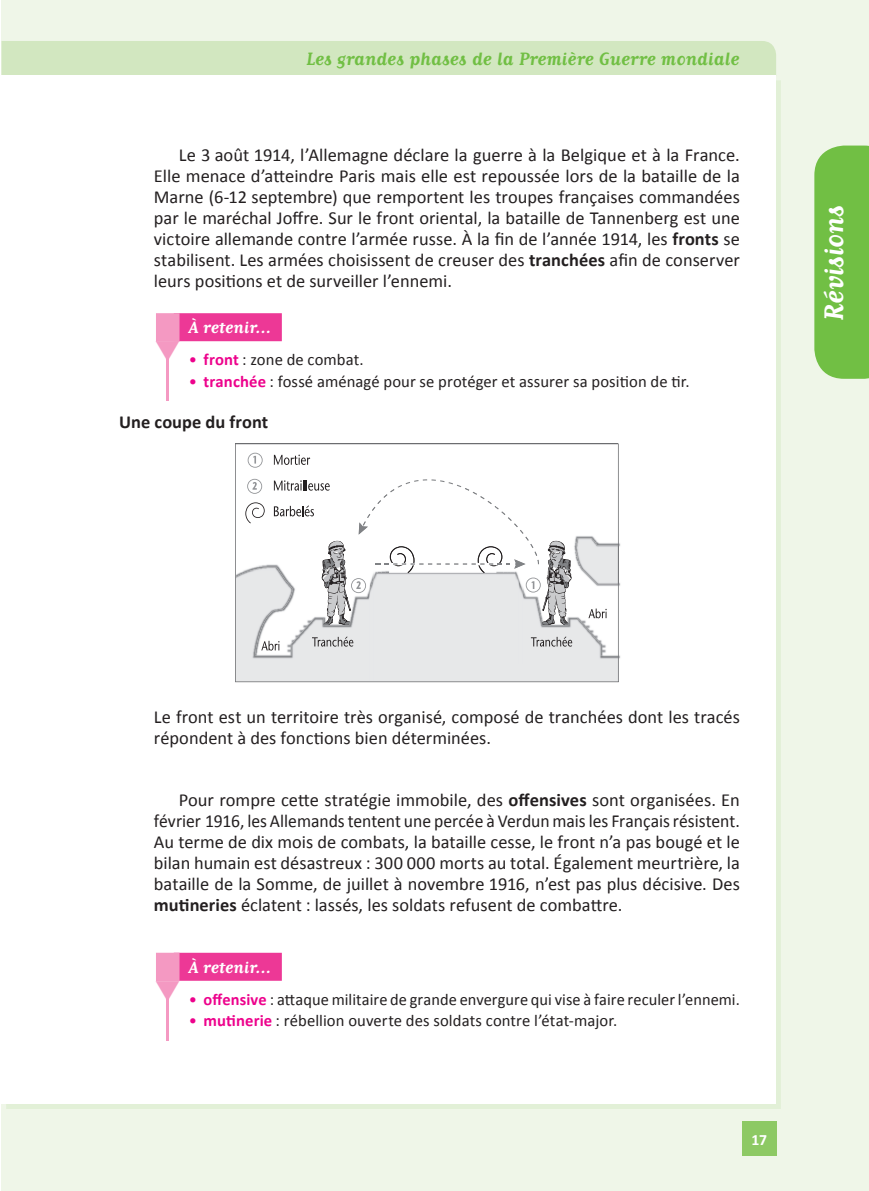
<style>
.page{position:relative;width:869px;height:1191px;background:#fff}
.page>*{position:absolute;margin:0;border:0;box-sizing:border-box;transform-origin:0 0}
.t1{font:700 31.5px "Matrix Script";letter-spacing:.005em;color:#fff}
.t2{font:700 21px "Matrix Script";letter-spacing:.005em;color:#71bf44}
.t3{font:700 19.25px "Matrix Script";letter-spacing:.01em;color:#fff}
.t4{font:18.38px/21px "Calibri";color:#231f20;text-align:justify}
.t5{font:700 18.38px "Calibri";letter-spacing:.005em;color:#231f20}
.t6{font:16.62px "Calibri";letter-spacing:.005em;color:#231f20}
.t7{font:700 15.75px "Calibri";color:#fff}
.s1{font-weight:700}
.s2{color:#ed028c}
.s3{font-weight:700;color:#ed028c}
</style>
<div class="page">
<div style="left:1px;top:0;width:867px;height:1191px;background:#eff6e8"></div>
<div style="left:741px;top:1121px;width:35px;height:35px;background:#8dc964"></div>
<svg style="left:814px;top:146px;width:54px;height:233px;background:#77c14c"></svg>
<div style="left:1px;top:41px;width:774px;height:35px;background:#d2e7c0"></div>
<div style="left:1px;top:76px;width:774px;height:1028px;background:#fff"></div>
<div style="left:174px;top:313px;width:108px;height:28px;background:#ed3896"></div>
<div style="left:156px;top:313px;width:23px;height:28px;background:#f499c2"></div>
<hr style="left:166px;top:342px;width:3px;height:37px;background:#f499c2">
<hr style="left:166px;top:364px;width:3px;height:37px;background:#f499c2">
<div style="left:174px;top:952px;width:108px;height:28px;background:#ed3896"></div>
<div style="left:156px;top:952px;width:23px;height:29px;background:#f499c2"></div>
<hr style="left:166px;top:982px;width:3px;height:36px;background:#f499c2">
<hr style="left:166px;top:1003px;width:3px;height:37px;background:#f499c2">
<img style="left:618px;top:459px;width:1px;height:83px">
<svg style="left:503px;top:682px;width:20px;height:1px"></svg>
<img style="left:618px;top:571px;width:3px;height:111px">
<svg style="left:236px;top:443px;width:382px;height:239px;fill:#e7e8e9"></svg>
<svg style="left:274px;top:454px;width:36px;height:11px"></svg>
<svg style="left:261px;top:641px;width:18px;height:9px"></svg>
<svg style="left:588px;top:608px;width:18px;height:10px"></svg>
<svg style="left:530px;top:636px;width:42px;height:10px"></svg>
<svg style="left:312px;top:636px;width:41px;height:10px"></svg>
<svg style="left:274px;top:479px;width:297px;height:149px"></svg>
<svg style="left:246px;top:451px;width:18px;height:18px"></svg>
<svg style="left:242px;top:477px;width:25px;height:50px"></svg>
<img style="left:322px;top:541px;width:24px;height:46px">
<img style="left:546px;top:538px;width:72px;height:49px">
<svg style="left:156px;top:341px;width:23px;height:1px"></svg>
<svg style="left:156px;top:981px;width:23px;height:1px"></svg>
<p class="t2" style="left:306px;top:48px;width:434px">Les grandes phases de la Première Guerre mondiale</p>
<p class="t4" style="left:154px;top:144px;width:587px;text-indent:25px">Le 3 août 1914, l’Allemagne déclare la guerre à la Belgique et à la France.<br>Elle menace d’atteindre Paris mais elle est repoussée lors de la bataille de la Marne (6-12 septembre) que remportent les troupes françaises commandées par le maréchal Joffre. Sur le front oriental, la bataille de Tannenberg est une victoire allemande contre l’armée russe. À la fin de l’année 1914, les <span class="s1">fronts</span> se stabilisent. Les armées choisissent de creuser des <span class="s1">tranchées</span> afin de conserver leurs positions et de surveiller l’ennemi.</p>
<p class="t3" style="left:189px;top:318px;width:85px">À retenir…</p>
<p class="t6" style="left:189px;top:349px;width:176px"><span class="s2">•</span> <span class="s3">front</span> : zone de combat.</p>
<p class="t6" style="left:189px;top:371px;width:502px"><span class="s2">•</span> <span class="s3">tranchée</span> : fossé aménagé pour se protéger et assurer sa position de tir.</p>
<p class="t5" style="left:119px;top:410px;width:151px">Une coupe du front</p>
<h1 class="t1" style="left:817px;top:321px;width:118px;rotate:-90deg">Révisions</h1>
<p class="t4" style="left:154px;top:707px;width:587px">Le front est un territoire très organisé, composé de tranchées dont les tracés répondent à des fonctions bien déterminées.</p>
<p class="t4" style="left:154px;top:789px;width:587px;text-indent:25px">Pour rompre cette stratégie immobile, des <span class="s1">offensives</span> sont organisées. En février 1916, les Allemands tentent une percée à Verdun mais les Français résistent.<br>Au terme de dix mois de combats, la bataille cesse, le front n’a pas bougé et le bilan humain est désastreux : 300 000 morts au total. Également meurtrière, la bataille de la Somme, de juillet à novembre 1916, n’est pas plus décisive. Des <span class="s1">mutineries</span> éclatent : lassés, les soldats refusent de combattre.</p>
<p class="t3" style="left:189px;top:957px;width:85px">À retenir…</p>
<p class="t6" style="left:189px;top:988px;width:552px"><span class="s2">•</span> <span class="s3">offensive</span> : attaque militaire de grande envergure qui vise à faire reculer l’ennemi.</p>
<p class="t6" style="left:189px;top:1010px;width:430px"><span class="s2">•</span> <span class="s3">mutinerie</span> : rébellion ouverte des soldats contre l’état-major.</p>
<p class="t7" style="left:751px;top:1129px;width:17px">17</p>
</div>
